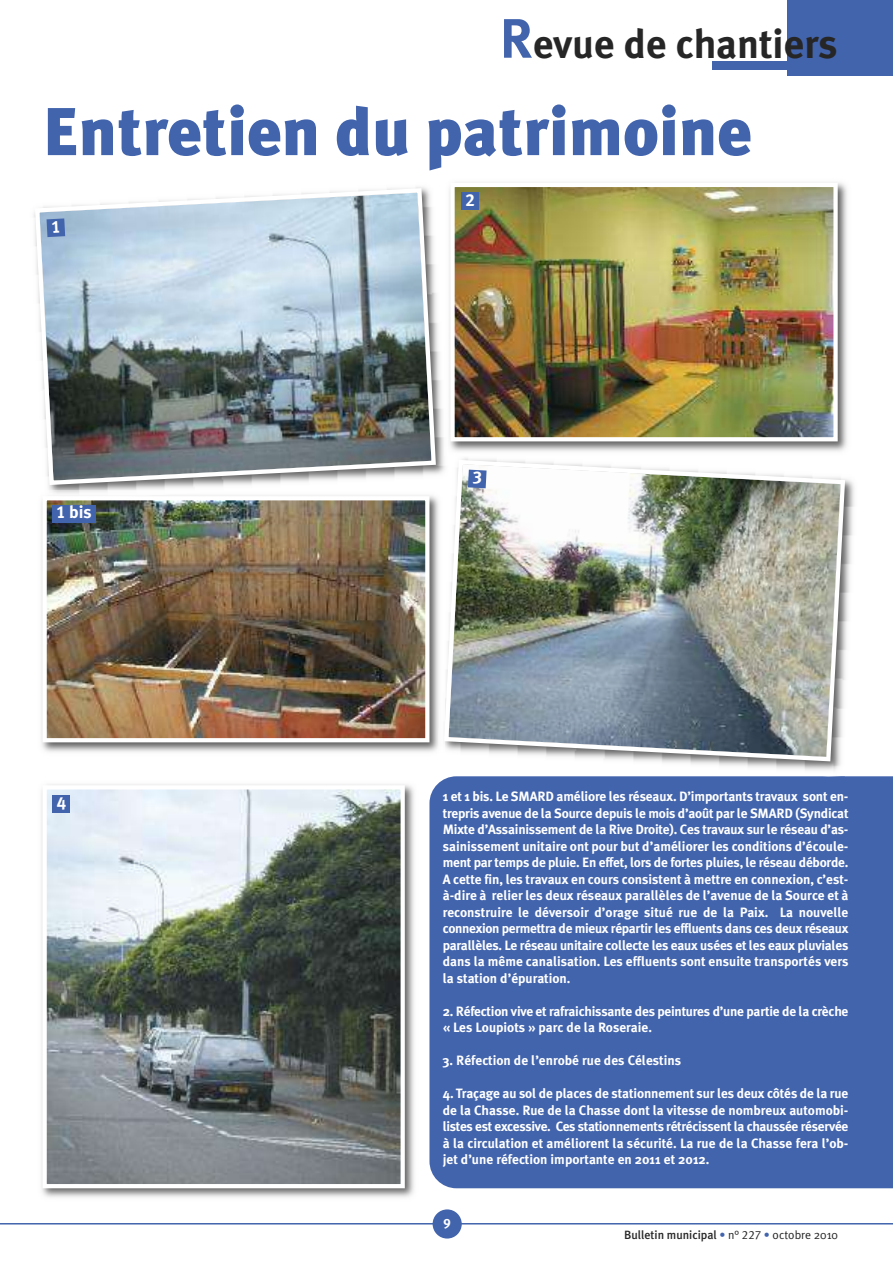
<style>
.page{position:relative;width:893px;height:1263px;background:#fff}
.page>*{position:absolute;margin:0;border:0;box-sizing:border-box;transform-origin:0 0}
.t1{font:900 67.5px "Meta Plus";color:#4264ad}
.t2{font:700 40.5px "Meta Plus";color:#272627}
.t3{font:700 17.4px "Meta Plus";color:#fff}
.t4{font:17.4px "Meta Plus Bold Caps";color:#fff}
.t5{font:700 13.5px/16.5px "Meta Plus";color:#fff;text-align:justify}
.t6{font:13.5px "Meta Plus Bold Caps";color:#fff}
.t7{font:500 12px "Meta Plus";color:#272627}
.s1{font-size:55.5px;color:#4264ad}
.s2{font-family:"Meta Plus Bold Caps";font-weight:400}
.s3{font-family:"Meta Plus Normal";font-weight:400;color:#4264ad}
.s4{font-family:"Meta Plus Normal";font-weight:400}
.s5{font-family:"Meta Plus Normal Caps";font-weight:400}
</style>
<div class="page">
<hr style="left:0;top:1223px;width:893px;height:1px;background:#4264ad">
<div style="left:433px;top:1209px;width:29px;height:29px;background:#4264ad;border-radius:50%"></div>
<div style="left:787px;top:0;width:106px;height:76px;background:#4264ad"></div>
<div style="left:712px;top:61px;width:181px;height:9px;background:#4264ad"></div>
<div style="left:429px;top:776px;width:464px;height:412px;background:#4264ad"></div>
<img style="left:48px;top:351px;width:396px;height:139px">
<img style="left:33px;top:187px;width:405px;height:300px">
<img style="left:41px;top:495px;width:398px;height:257px">
<img style="left:43px;top:490px;width:202px;height:6px">
<img style="left:48px;top:501px;width:376px;height:236px">
<div style="left:43px;top:496px;width:386px;height:246px;border:4px solid #fff"></div>
<div style="left:52px;top:505px;width:44px;height:17px;background:#4264ad"></div>
<img style="left:449px;top:182px;width:398px;height:270px">
<img style="left:449px;top:347px;width:1px;height:105px">
<img style="left:455px;top:188px;width:378px;height:248px">
<div style="left:450px;top:183px;width:388px;height:258px;border:4px solid #fff"></div>
<div style="left:461px;top:192px;width:18px;height:18px;background:#4264ad"></div>
<img style="left:718px;top:479px;width:136px;height:292px">
<svg style="left:828px;top:776px;width:17px;height:1px"></svg>
<img style="left:437px;top:621px;width:2px;height:131px">
<img style="left:442px;top:458px;width:405px;height:306px">
<img style="left:41px;top:784px;width:373px;height:414px">
<img style="left:48px;top:790px;width:352px;height:393px">
<div style="left:43px;top:785px;width:362px;height:403px;border:4px solid #fff"></div>
<div style="left:53px;top:795px;width:17px;height:18px;background:#4264ad"></div>
<svg style="left:47px;top:218px;width:18px;height:19px"></svg>
<svg style="left:468px;top:470px;width:19px;height:18px"></svg>
<h2 class="t2" style="left:499px;top:20px;width:340px"><span class="s1">R</span>evue de chantiers</h2>
<h1 class="t1" style="left:43px;top:92px;width:711px">Entretien du patrimoine</h1>
<p class="t3" style="left:56px;top:502px;width:37px"><span class="s2">1</span> bis</p>
<p class="t4" style="left:57px;top:793px;width:11px">4</p>
<p class="t4" style="left:466px;top:190px;width:11px">2</p>
<p class="t5" style="left:443px;top:788px;width:407px">1 et 1 bis. Le SMARD améliore les réseaux. D’importants travaux sont en&shy;trepris avenue de la Source depuis le mois d’août par le SMARD (Syndicat Mixte d’Assainissement de la Rive Droite). Ces travaux sur le réseau d’as&shy;sainissement unitaire ont pour but d’améliorer les conditions d’écoule&shy;ment par temps de pluie. En effet, lors de fortes pluies, le réseau déborde.<br>A cette fin, les travaux en cours consistent à mettre en connexion, c’est&shy;à-dire à relier les deux réseaux parallèles de l’avenue de la Source et à reconstruire le déversoir d’orage situé rue de la Paix. La nouvelle connexion permettra de mieux répartir les effluents dans ces deux réseaux parallèles. Le réseau unitaire collecte les eaux usées et les eaux pluviales dans la même canalisation. Les effluents sont ensuite transportés vers la station d’épuration.</p>
<p class="t5" style="left:443px;top:1003px;width:407px">2. Réfection vive et rafraichissante des peintures d’une partie de la crèche « Les Loupiots » parc de la Roseraie.</p>
<p class="t5" style="left:443px;top:1052px;width:240px">3. Réfection de l’enrobé rue des Célestins</p>
<p class="t5" style="left:443px;top:1085px;width:407px">4. Traçage au sol de places de stationnement sur les deux côtés de la rue de la Chasse. Rue de la Chasse dont la vitesse de nombreux automobi&shy;listes est excessive. Ces stationnements rétrécissent la chaussée réservée à la circulation et améliorent la sécurité. La rue de la Chasse fera l’ob&shy;jet d’une réfection importante en 2011 et 2012.</p>
<p class="t6" style="left:444px;top:1215px;width:9px">9</p>
<p class="t7" style="left:624px;top:1227px;width:215px">Bulletin municipal <span class="s3">•</span> <span class="s4">n°</span> <span class="s5">227</span> <span class="s3">•</span> <span class="s4">octobre 2010</span></p>
</div>
